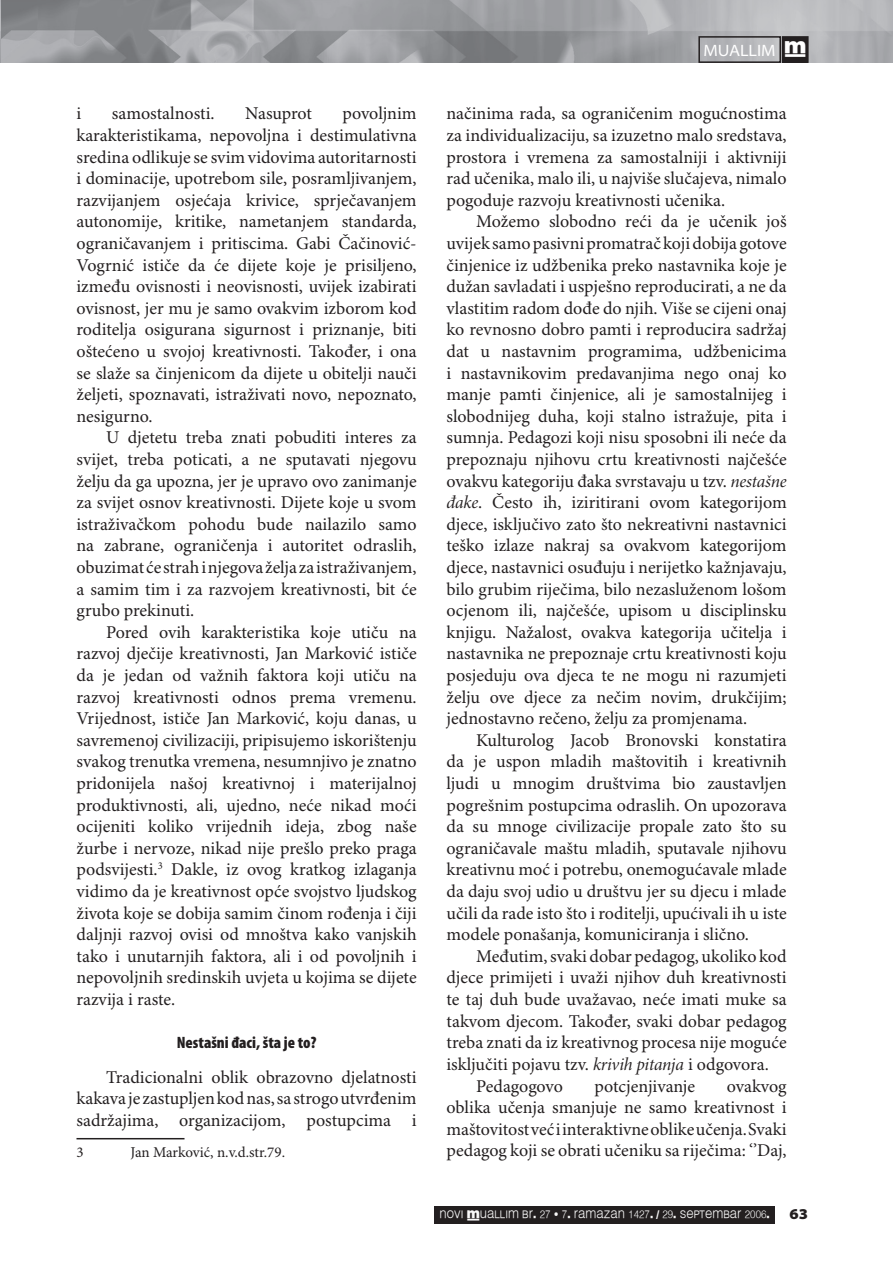
<style>
.page{position:relative;width:893px;height:1263px;background:#fff}
.page>*{position:absolute;margin:0;border:0;box-sizing:border-box;transform-origin:0 0}
.t1{font:18px/21.6px "Minion Pro";color:#231f20;text-align:justify}
.t2{font:900 condensed 16.5px "Myriad Pro";color:#231f20}
.t3{font:semi-expanded 16.5px "Myriad Pro";color:#fff}
.t4{font:15px "Minion Pro";letter-spacing:-.005em;color:#231f20}
.t5{font:900 semi-expanded 15px "Myriad Pro";color:#231f20}
.t6{font:10.8px "Muallim";color:#f9f9f9;scale:.91 1}
.s1{font-family:"Muallim";font-stretch:normal}
.s2{font-family:"Minion Pro It Subh"}
</style>
<div class="page">
<img style="left:0;top:0;width:893px;height:62px">
<div style="left:698px;top:36px;width:83px;height:27px;border:2px solid #231f20"></div>
<div style="left:783px;top:37px;width:25px;height:25px;background:#231f20"></div>
<div style="left:782px;top:36px;width:27px;height:27px;border:2px solid #231f20"></div>
<div style="left:435px;top:1205px;width:340px;height:18px;background:#231f20"></div>
<hr style="left:76px;top:1138px;width:108px;height:1px;background:#231f20">
<p class="t1" style="left:76px;top:104px;width:342px;text-indent:266px">povoljnim karakteristikama, nepovoljna i destimulativna sredina odlikuje se svim vidovima autoritarnosti i dominacije, upotrebom sile, posramljivanjem, razvijanjem osjećaja krivice, sprječavanjem autonomije, kritike, nametanjem standarda, ograničavanjem i pritiscima. Gabi Čačinović-Vogrnić ističe da će dijete koje je prisiljeno, između ovisnosti i neovisnosti, uvijek izabirati ovisnost, jer mu je samo ovakvim izborom kod roditelja osigurana sigurnost i priznanje, biti oštećeno u svojoj kreativnosti. Također, i ona se slaže sa činjenicom da dijete u obitelji nauči željeti, spoznavati, istraživati novo, nepoznato, nesigurno.</p>
<p class="t1" style="left:76px;top:428px;width:342px;text-indent:30px">U djetetu treba znati pobuditi interes za svijet, treba poticati, a ne sputavati njegovu želju da ga upozna, jer je upravo ovo zanimanje za svijet osnov kreativnosti. Dijete koje u svom istraživačkom pohodu bude nailazilo samo na zabrane, ograničenja i autoritet odraslih, obuzimat će strah i njegova želja za istraživanjem, a samim tim i za razvojem kreativnosti, bit će grubo prekinuti.</p>
<p class="t1" style="left:76px;top:622px;width:342px;text-indent:30px">Pored ovih karakteristika koje utiču na razvoj dječije kreativnosti, Jan Marković ističe da je jedan od važnih faktora koji utiču na razvoj kreativnosti odnos prema vremenu.<br>Vrijednost, ističe Jan Marković, koju danas, u savremenoj civilizaciji, pripisujemo iskorištenju svakog trenutka vremena, nesumnjivo je znatno pridonijela našoj kreativnoj i materijalnoj produktivnosti, ali, ujedno, neće nikad moći ocijeniti koliko vrijednih ideja, zbog naše žurbe i nervoze, nikad nije prešlo preko praga podsvijesti. Dakle, iz ovog kratkog izlaganja vidimo da je kreativnost opće svojstvo ljudskog života koje se dobija samim činom rođenja i čiji daljnji razvoj ovisi od mnoštva kako vanjskih tako i unutarnjih faktora, ali i od povoljnih i nepovoljnih sredinskih uvjeta u kojima se dijete razvija i raste.</p>
<p class="t2" style="left:177px;top:1032px;width:141px">Nestašni đaci, šta je to?</p>
<p class="t1" style="left:76px;top:1067px;width:342px;text-indent:30px">Tradicionalni oblik obrazovno djelatnosti kakava je zastupljen kod nas, sa strogo utvrđenim sadržajima, organizacijom, postupcima i</p>
<p class="t4" style="left:130px;top:1143px;width:156px">Jan Marković, n.v.d.str.79.</p>
<p class="t1" style="left:76px;top:104px;width:6px">i</p>
<p class="t1" style="left:112px;top:104px;width:104px">samostalnosti.</p>
<p class="t1" style="left:245px;top:104px;width:68px">Nasuprot</p>
<p class="t3" style="left:704px;top:41px;width:104px">MUALLIM <span class="s1">†</span></p>
<p class="t1" style="left:446px;top:104px;width:342px">načinima rada, sa ograničenim mogućnostima za individualizaciju, sa izuzetno malo sredstava, prostora i vremena za samostalniji i aktivniji rad učenika, malo ili, u najviše slučajeva, nimalo pogoduje razvoju kreativnosti učenika.</p>
<p class="t1" style="left:446px;top:212px;width:342px;text-indent:30px">Možemo slobodno reći da je učenik još uvijek samo pasivni promatrač koji dobija gotove činjenice iz udžbenika preko nastavnika koje je dužan savladati i uspješno reproducirati, a ne da vlastitim radom dođe do njih. Više se cijeni onaj ko revnosno dobro pamti i reproducira sadržaj dat u nastavnim programima, udžbenicima i nastavnikovim predavanjima nego onaj ko manje pamti činjenice, ali je samostalnijeg i slobodnijeg duha, koji stalno istražuje, pita i sumnja. Pedagozi koji nisu sposobni ili neće da prepoznaju njihovu crtu kreativnosti najčešće ovakvu kategoriju đaka svrstavaju u tzv. <span class="s2">nestašne đake</span>. Često ih, iziritirani ovom kategorijom djece, isključivo zato što nekreativni nastavnici teško izlaze nakraj sa ovakvom kategorijom djece, nastavnici osuđuju i nerijetko kažnjavaju, bilo grubim riječima, bilo nezasluženom lošom ocjenom ili, najčešće, upisom u disciplinsku knjigu. Nažalost, ovakva kategorija učitelja i nastavnika ne prepoznaje crtu kreativnosti koju posjeduju ova djeca te ne mogu ni razumjeti želju ove djece za nečim novim, drukčijim; jednostavno rečeno, želju za promjenama.</p>
<p class="t1" style="left:446px;top:730px;width:342px;text-indent:30px">Kulturolog Jacob Bronovski konstatira da je uspon mladih maštovitih i kreativnih ljudi u mnogim društvima bio zaustavljen pogrešnim postupcima odraslih. On upozorava da su mnoge civilizacije propale zato što su ograničavale maštu mladih, sputavale njihovu kreativnu moć i potrebu, onemogućavale mlade da daju svoj udio u društvu jer su djecu i mlade učili da rade isto što i roditelji, upućivali ih u iste modele ponašanja, komuniciranja i slično.</p>
<p class="t1" style="left:476px;top:946px;width:312px">Međutim, svaki dobar pedagog, ukoliko kod</p>
<p class="t1" style="left:446px;top:968px;width:342px">djece primijeti i uvaži njihov duh kreativnosti</p>
<p class="t1" style="left:446px;top:989px;width:342px">te taj duh bude uvažavao, neće imati muke sa</p>
<p class="t1" style="left:446px;top:1011px;width:342px">takvom djecom. Također, svaki dobar pedagog</p>
<p class="t1" style="left:446px;top:1032px;width:342px">treba znati da iz kreativnog procesa nije moguće</p>
<p class="t1" style="left:446px;top:1054px;width:324px">isključiti pojavu tzv. <span class="s2">krivih pitanja</span> i odgovora.</p>
<p class="t1" style="left:476px;top:1076px;width:88px">Pedagogovo</p>
<p class="t1" style="left:594px;top:1076px;width:102px">potcjenjivanje</p>
<p class="t1" style="left:446px;top:1076px;width:342px;text-indent:280px">ovakvog oblika učenja smanjuje ne samo kreativnost i maštovitost već i interaktivne oblike učenja. Svaki pedagog koji se obrati učeniku sa riječima: ‘’Daj,</p>
<p class="t6" style="left:440px;top:1206px;width:364px">NOVI †UALLIM BR. 27 • 7. RAMAZAN 1427. / 29. SEPTEMBAR 2006.</p>
<p class="t5" style="left:789px;top:1206px;width:20px">63</p>
</div>
